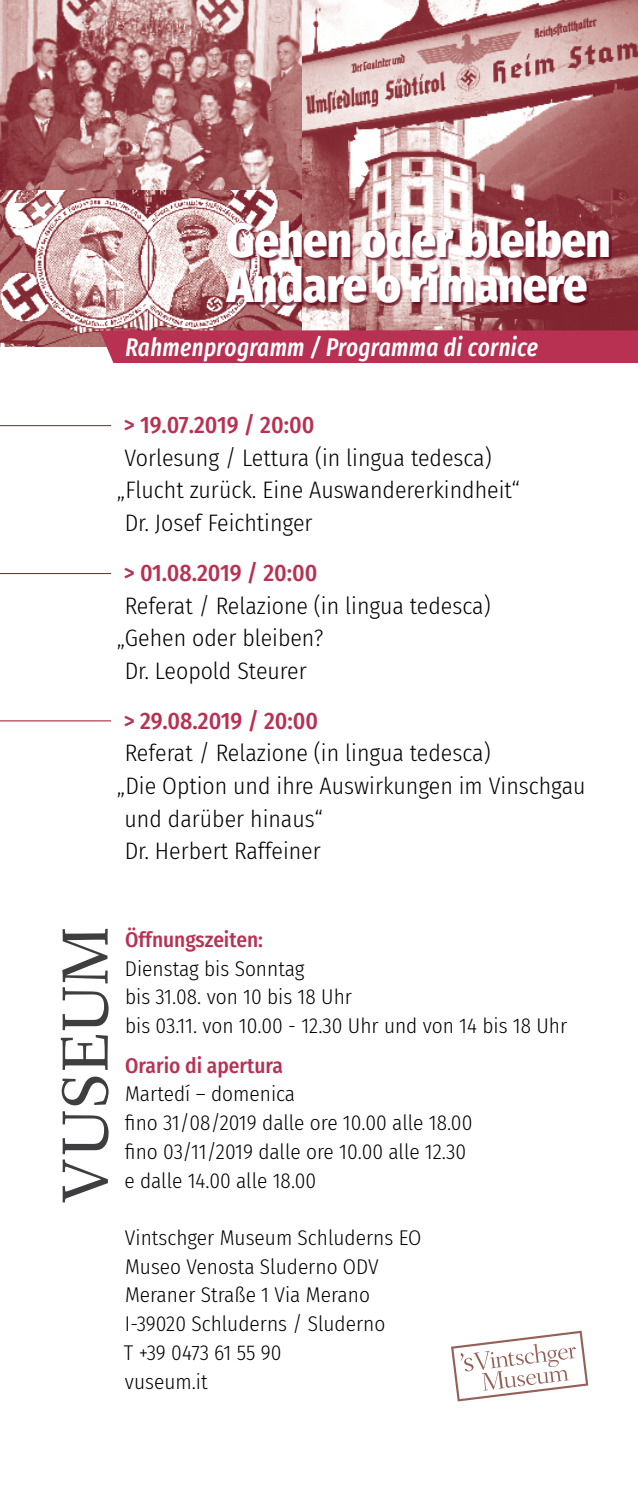
<style>
.page{position:relative;width:638px;height:1489px;background:#fff}
.page>*{position:absolute;margin:0;border:0;box-sizing:border-box;transform-origin:0 0}
.t1{font:800 48.5px/45.2px "Fira Sans Condensed";letter-spacing:-.015em;color:#fff}
.t2{font:italic 500 extra-condensed 25px "Fira Sans";letter-spacing:.015em;color:#fff}
.t3{font:300 23.75px "Fira Sans Condensed";color:#000}
.t4{font:500 23.75px "Fira Sans Condensed";color:#b93152}
.t5{font:300 21.25px/28.8px "Fira Sans Condensed";color:#000}
.t6{font:500 21.25px "Fira Sans Condensed";color:#b93152}
</style>
<div class="page">
<img style="left:0;top:190px;width:303px;height:156px">
<img style="left:0;top:0;width:303px;height:190px">
<img style="left:303px;top:0;width:335px;height:330px">
<div style="left:100px;top:330px;width:538px;height:33px;background:#b93152"></div>
<hr style="left:0;top:425px;width:111px;height:1px;background:#a01027">
<hr style="left:0;top:573px;width:111px;height:1px;background:#a01027">
<hr style="left:0;top:720px;width:111px;height:1px;background:#a01027">
<svg style="left:62px;top:1076px;width:47px;height:29px"></svg>
<svg style="left:63px;top:1111px;width:46px;height:91px"></svg>
<svg style="left:61px;top:928px;width:48px;height:141px"></svg>
<div style="left:227px;top:219px;width:385px;height:87px;background:#67061e;opacity:.8"></div>
<svg style="left:451px;top:1330px;width:137px;height:71px"></svg>
<h1 class="t1" style="left:226px;top:213px;width:386px">Gehen oder bleiben<br>Andare o rimanere</h1>
<p class="t2" style="left:125px;top:327px;width:414px">Rahmenprogramm / Programma di cornice</p>
<p class="t4" style="left:124px;top:406px;width:192px">&gt; 19.07.2019 / 20:00</p>
<p class="t3" style="left:125px;top:441px;width:369px">Vorlesung / Lettura (in lingua tedesca)</p>
<p class="t3" style="left:117px;top:473px;width:404px">„Flucht zurück. Eine Auswandererkindheit“</p>
<p class="t3" style="left:125px;top:506px;width:189px">Dr. Josef Feichtinger</p>
<p class="t4" style="left:124px;top:554px;width:195px">&gt; 01.08.2019 / 20:00</p>
<p class="t3" style="left:125px;top:588px;width:367px">Referat / Relazione (in lingua tedesca)</p>
<p class="t3" style="left:117px;top:621px;width:208px">„Gehen oder bleiben?</p>
<p class="t3" style="left:125px;top:653px;width:184px">Dr. Leopold Steurer</p>
<p class="t4" style="left:124px;top:701px;width:196px">&gt; 29.08.2019 / 20:00</p>
<p class="t3" style="left:125px;top:736px;width:367px">Referat / Relazione (in lingua tedesca)</p>
<p class="t3" style="left:117px;top:769px;width:470px">„Die Option und ihre Auswirkungen im Vinschgau</p>
<p class="t3" style="left:125px;top:801px;width:200px">und darüber hinaus“</p>
<p class="t3" style="left:125px;top:834px;width:198px">Dr. Herbert Raffeiner</p>
<p class="t6" style="left:125px;top:922px;width:139px">Öffnungszeiten:</p>
<p class="t5" style="left:125px;top:953px;width:444px">Dienstag bis Sonntag<br>bis 31.08. von 10 bis 18 Uhr<br>bis 03.11. von 10.00 - 12.30 Uhr und von 14 bis 18 Uhr</p>
<p class="t6" style="left:125px;top:1048px;width:159px">Orario di apertura</p>
<p class="t5" style="left:124px;top:1079px;width:349px">Martedí – domenica<br>fino 31/08/2019 dalle ore 10.00 alle 18.00 fino 03/11/2019 dalle ore 10.00 alle 12.30 e dalle 14.00 alle 18.00</p>
<p class="t5" style="left:124px;top:1222px;width:299px">Vintschger Museum Schluderns EO<br>Museo Venosta Sluderno ODV<br>Meraner Straße 1 Via Merano<br>I-39020 Schluderns / Sluderno<br>T +39 0473 61 55 90<br>vuseum.it</p>
</div>
